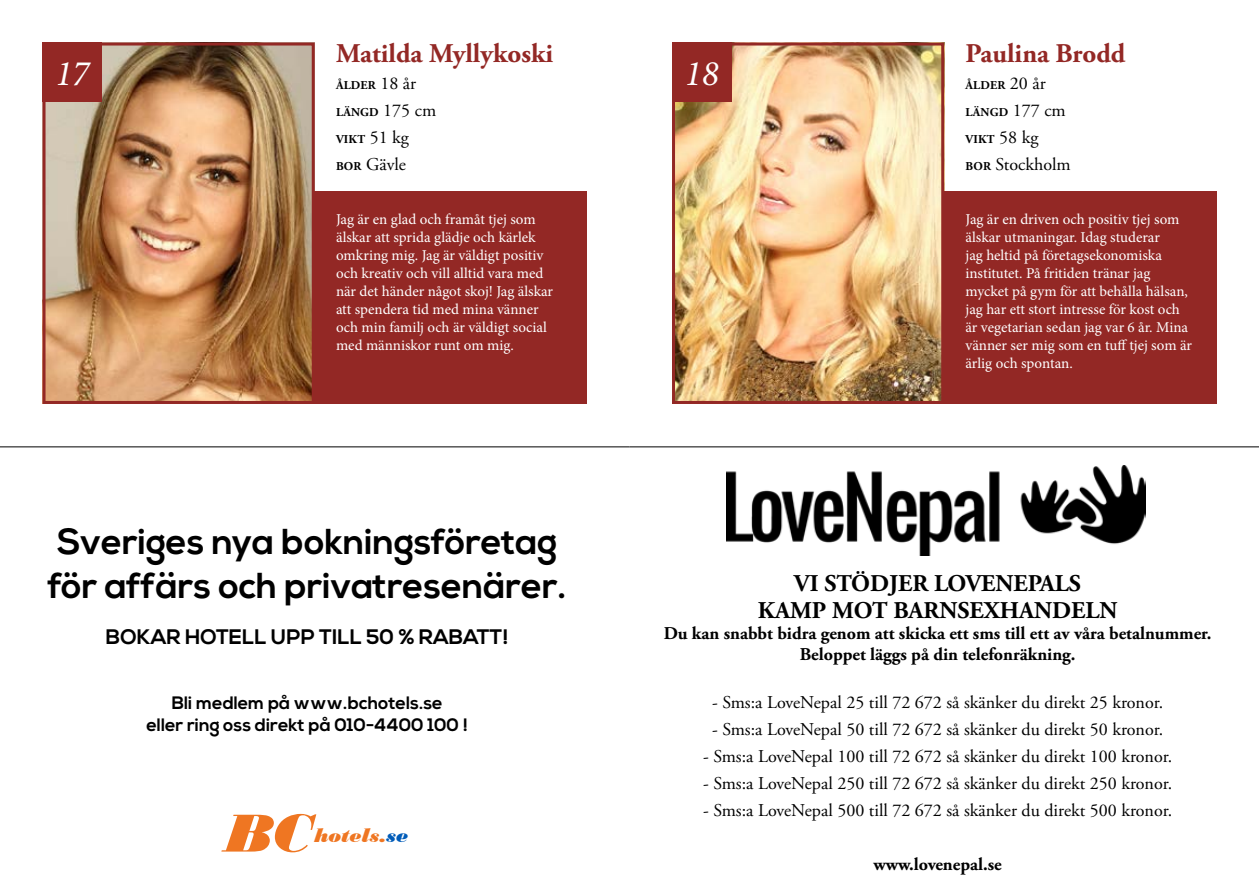
<style>
.page{position:relative;width:1259px;height:893px;background:#fff}
.page>*{position:absolute;margin:0;border:0;box-sizing:border-box;transform-origin:0 0}
.t1{font:italic 56.25px "Bodoni MT Black";color:#ef7622}
.t2{font:700 36px/43.2px "Nexa";color:#000}
.t3{font:italic 36px "Minion Pro";color:#fff}
.t4{font:700 27px "Adobe Garamond Pro";color:#932825}
.t5{font:700 24px/27px "Adobe Garamond Pro";color:#000;text-align:center}
.t6{font:700 21px "Nexa";color:#000}
.t7{font:italic 20.7px "Bodoni MT Black";color:#ef7622}
.t8{font:18px "Adobe Garamond Pro";color:#000}
.t9{font:700 18px/21px "Adobe Garamond Pro";color:#000;text-align:center}
.t10{font:700 18px/21.6px "Nexa";color:#000;text-align:center}
.t11{font:15px/18px "Minion Pro";color:#fff}
.t12{font:700 12px "Adobe Garamond Pro";letter-spacing:.015em;color:#000}
.s1{font-weight:400;font-size:18px}
.s2{font-weight:700;font-size:12px}
.s3{color:#005cb9}
</style>
<div class="page">
<img style="left:676px;top:47px;width:264px;height:353px">
<div style="left:672px;top:43px;width:272px;height:361px;border:3px solid #932825"></div>
<div style="left:942px;top:191px;width:274px;height:213px;background:#932825"></div>
<div style="left:672px;top:43px;width:59px;height:59px;background:#932825"></div>
<hr style="left:0;top:446px;width:629px;height:1px;background:#000">
<img style="left:47px;top:47px;width:264px;height:353px">
<div style="left:43px;top:43px;width:272px;height:361px;border:3px solid #932825"></div>
<div style="left:313px;top:191px;width:274px;height:213px;background:#932825"></div>
<div style="left:43px;top:43px;width:59px;height:59px;background:#932825"></div>
<hr style="left:629px;top:446px;width:630px;height:1px;background:#000">
<img style="left:726px;top:466px;width:419px;height:89px">
<h2 class="t3" style="left:55px;top:49px;width:36px">17</h2>
<h3 class="t4" style="left:336px;top:38px;width:219px">Matilda Myllykoski</h3>
<p class="t12" style="left:336px;top:78px;width:82px">ÅLDER <span class="s1">18 år</span></p>
<p class="t12" style="left:336px;top:105px;width:102px">LÄNGD <span class="s1">175 cm</span></p>
<p class="t12" style="left:336px;top:132px;width:74px">VIKT <span class="s1">51 kg</span></p>
<p class="t8" style="left:336px;top:154px;width:71px"><span class="s2">BOR</span> Gävle</p>
<p class="t11" style="left:336px;top:210px;width:219px">Jag är en glad och framåt tjej som älskar att sprida glädje och kärlek omkring mig. Jag är väldigt positiv och kreativ och vill alltid vara med när det händer något skoj! Jag älskar att spendera tid med mina vänner och min familj och är väldigt social med människor runt om mig.</p>
<h2 class="t2" style="left:48px;top:522px;width:520px">Sveriges nya bokningsföretag för affärs och privatresenärer.</h2>
<h3 class="t6" style="left:106px;top:625px;width:404px">BOKAR HOTELL UPP TILL 50 % RABATT!</h3>
<p class="t10" style="left:146px;top:693px;width:323px">Bli medlem på www.bchotels.se<br>eller ring oss direkt på 010-4400 100 !</p>
<h1 class="t1" style="left:224px;top:800px;width:88px">BC</h1>
<h3 class="t7" style="left:314px;top:823px;width:95px">hotels.<span class="s3">se</span></h3>
<h2 class="t3" style="left:684px;top:49px;width:36px">18</h2>
<h3 class="t4" style="left:965px;top:38px;width:161px">Paulina Brodd</h3>
<p class="t12" style="left:965px;top:78px;width:82px">ÅLDER <span class="s1">20 år</span></p>
<p class="t12" style="left:965px;top:105px;width:102px">LÄNGD <span class="s1">177 cm</span></p>
<p class="t12" style="left:965px;top:132px;width:74px">VIKT <span class="s1">58 kg</span></p>
<p class="t8" style="left:965px;top:154px;width:107px"><span class="s2">BOR</span> Stockholm</p>
<p class="t11" style="left:965px;top:210px;width:228px">Jag är en driven och positiv tjej som älskar utmaningar. Idag studerar<br>jag heltid på företagsekonomiska institutet. På fritiden tränar jag mycket på gym för att behålla hälsan, jag har ett stort intresse för kost och är vegetarian sedan jag var 6 år. Mina vänner ser mig som en tuff tjej som är ärlig och spontan.</p>
<h3 class="t5" style="left:758px;top:570px;width:361px">VI STÖDJER LOVENEPALS<br>KAMP MOT BARNSEXHANDELN</h3>
<p class="t9" style="left:664px;top:623px;width:549px">Du kan snabbt bidra genom att skicka ett sms till ett av våra betalnummer.<br>Beloppet läggs på din telefonräkning.</p>
<p class="t8" style="left:712px;top:691px;width:452px">- Sms:a LoveNepal 25 till 72 672 så skänker du direkt 25 kronor.</p>
<p class="t8" style="left:712px;top:718px;width:452px">- Sms:a LoveNepal 50 till 72 672 så skänker du direkt 50 kronor.</p>
<p class="t8" style="left:703px;top:745px;width:470px">- Sms:a LoveNepal 100 till 72 672 så skänker du direkt 100 kronor.</p>
<p class="t8" style="left:703px;top:772px;width:470px">- Sms:a LoveNepal 250 till 72 672 så skänker du direkt 250 kronor.</p>
<p class="t8" style="left:703px;top:799px;width:470px">- Sms:a LoveNepal 500 till 72 672 så skänker du direkt 500 kronor.</p>
<p class="t9" style="left:873px;top:854px;width:130px">www.lovenepal.se</p>
</div>
